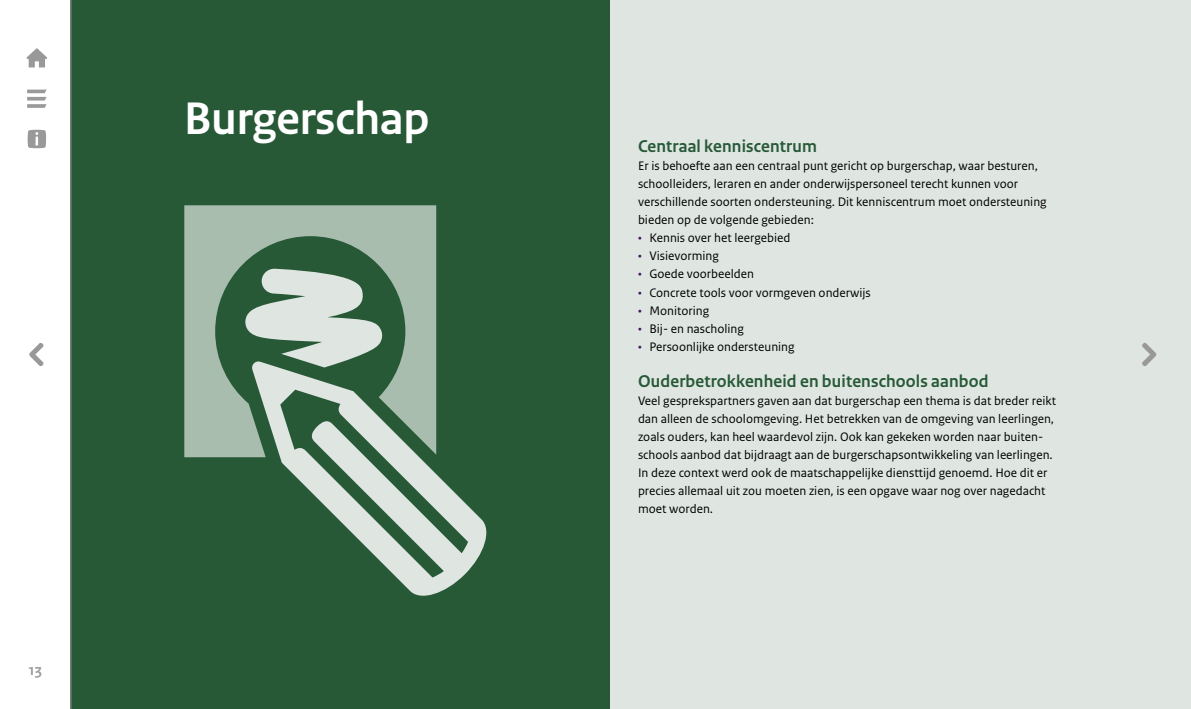
<style>
.page{position:relative;width:1191px;height:709px;background:#fff}
.page>*{position:absolute;margin:0;border:0;box-sizing:border-box;transform-origin:0 0}
.H2-i_Hoofdstuk_kop_4{font:700 48px "Rijksoverheid Sans Heading";color:#fff}
.i_H3-Paragraaf_kop{font:700 18px "Rijksoverheid Sans Heading";letter-spacing:.01em;color:#275937}
.i_H3-Paragraaf_kop_z{font:700 18px "Rijksoverheid Sans Heading";letter-spacing:.01em;color:#275937}
.t1{font:700 16px "Rijksoverheid Sans Heading";color:#999}
.Broodtekst_13_17pt{font:13px/18px "Rijksoverheid Sans Text";color:#000}
.s1{color:#42145f}
</style>
<div class="page">
<div style="left:85px;top:0;width:1106px;height:709px;background:#dfe6e1"></div>
<div style="left:70px;top:0;width:539px;height:709px;background:#275937"></div>
<svg style="left:184px;top:205px;width:252px;height:252px;fill:#a9bdaf"></svg>
<svg style="left:245px;top:268px;width:138px;height:99px"></svg>
<svg style="left:251px;top:360px;width:236px;height:236px"></svg>
<svg style="left:29px;top:342px;width:15px;height:24px"></svg>
<svg style="left:1142px;top:343px;width:14px;height:23px"></svg>
<svg style="left:27px;top:90px;width:20px;height:18px"></svg>
<svg style="left:28px;top:130px;width:18px;height:18px"></svg>
<svg style="left:27px;top:48px;width:20px;height:19px"></svg>
<hr style="left:71px;top:0;width:1px;height:709px;background:#999">
<h2 class="H2-i_Hoofdstuk_kop_4" style="left:184px;top:92px;width:247px">Burgerschap</h2>
<p class="t1" style="left:29px;top:660px;width:14px">13</p>
<h3 class="i_H3-Paragraaf_kop_z" style="left:638px;top:136px;width:180px">Centraal kenniscentrum</h3>
<p class="Broodtekst_13_17pt" style="left:638px;top:157px;width:410px">Er is behoefte aan een centraal punt gericht op burgerschap, waar besturen, schoolleiders, leraren en ander onderwijspersoneel terecht kunnen voor verschillende soorten ondersteuning. Dit kenniscentrum moet ondersteuning bieden op de volgende gebieden:</p>
<p class="Broodtekst_13_17pt" style="left:638px;top:229px;width:154px"><span class="s1">•</span> Kennis over het leergebied</p>
<p class="Broodtekst_13_17pt" style="left:638px;top:247px;width:82px"><span class="s1">•</span> Visievorming</p>
<p class="Broodtekst_13_17pt" style="left:638px;top:265px;width:117px"><span class="s1">•</span> Goede voorbeelden</p>
<p class="Broodtekst_13_17pt" style="left:638px;top:283px;width:234px"><span class="s1">•</span> Concrete tools voor vormgeven onderwijs</p>
<p class="Broodtekst_13_17pt" style="left:638px;top:301px;width:73px"><span class="s1">•</span> Monitoring</p>
<p class="Broodtekst_13_17pt" style="left:638px;top:319px;width:107px"><span class="s1">•</span> Bij- en nascholing</p>
<p class="Broodtekst_13_17pt" style="left:638px;top:337px;width:158px"><span class="s1">•</span> Persoonlijke ondersteuning</p>
<h3 class="i_H3-Paragraaf_kop" style="left:638px;top:370px;width:352px">Ouderbetrokkenheid en buitenschools aanbod</h3>
<p class="Broodtekst_13_17pt" style="left:638px;top:391px;width:419px">Veel gesprekspartners gaven aan dat burgerschap een thema is dat breder reikt dan alleen de schoolomgeving. Het betrekken van de omgeving van leerlingen, zoals ouders, kan heel waardevol zijn. Ook kan gekeken worden naar buiten&shy;schools aanbod dat bijdraagt aan de burgerschapsontwikkeling van leerlingen.<br>In deze context werd ook de maatschappelijke diensttijd genoemd. Hoe dit er precies allemaal uit zou moeten zien, is een opgave waar nog over nagedacht moet worden.</p>
</div>
